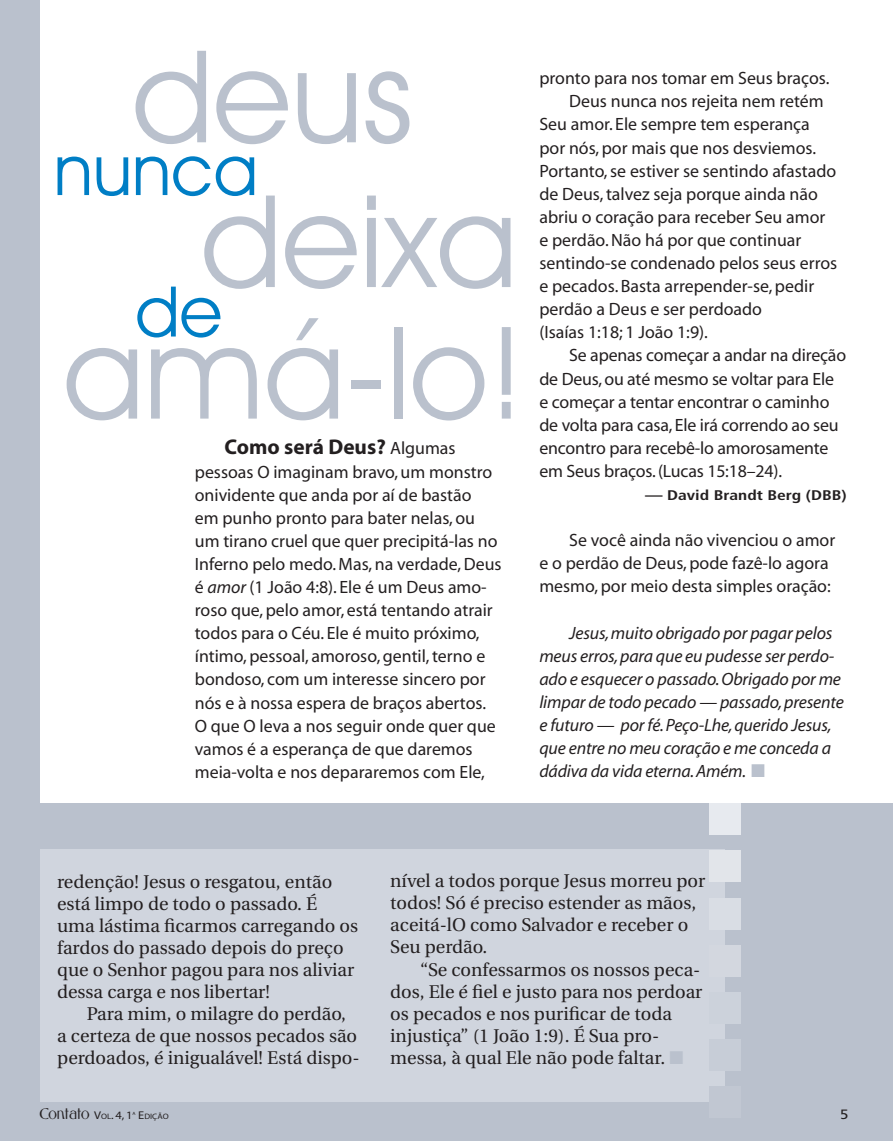
<style>
.page{position:relative;width:893px;height:1141px;background:#fff}
.page>*{position:absolute;margin:0;border:0;box-sizing:border-box;transform-origin:0 0}
.t1{font:128.62px "Avant Garde IT Cby BT";color:#bac1cd}
.t2{font:70.17px "Avant Garde IT Cby BT";color:#007ec5}
.t3{font:700 21.35px "Myriad";color:#231f20}
.t4{font:18.38px/22.1px "Utopia";color:#231f20}
.t5{font:17.85px/23.1px "Myriad";color:#231f20}
.t6{font:italic 17.85px/23.1px "Myriad";letter-spacing:-.01em;color:#231f20}
.t7{font:700 condensed 14px "Frutiger";color:#231f20;scale:1.25 1}
.t8{font:700 13.47px "Gabriel";letter-spacing:.015em;color:#231f20;scale:1.1 1}
.t9{font:13.47px "Frutiger";color:#231f20;scale:1.1 1}
.t10{font:7.88px "Myriad";color:#231f20;scale:1.1 1}
.t11{font:4.55px "Myriad";color:#231f20;scale:1.1 1}
.s1{font-weight:400;font-size:17.85px}
.s2{font-style:italic}
.s3{color:#bac1cd}
.s4{font-family:"Myriad";font-weight:400;font-size:11.2px}
.s5{font-family:"Myriad";font-weight:400;font-size:7.88px}
.s6{font-size:11.2px}
</style>
<div class="page">
<div style="left:0;top:803px;width:893px;height:338px;background:#bac1cd"></div>
<div style="left:40px;top:849px;width:685px;height:252px;background:#d0d5de"></div>
<div style="left:709px;top:1086px;width:31px;height:32px;background:#c1c7d2"></div>
<div style="left:709px;top:1040px;width:31px;height:31px;background:#c7cdd7"></div>
<div style="left:709px;top:992px;width:31px;height:32px;background:#ccd2db"></div>
<div style="left:709px;top:945px;width:31px;height:32px;background:#d3d7df"></div>
<div style="left:709px;top:898px;width:31px;height:31px;background:#d9dde4"></div>
<div style="left:709px;top:850px;width:31px;height:32px;background:#e2e5ea"></div>
<div style="left:709px;top:803px;width:31px;height:32px;background:#e7eaef"></div>
<div style="left:0;top:0;width:40px;height:1141px;background:#bac1cd"></div>
<h1 class="t1" style="left:132px;top:18px;width:282px">deus</h1>
<h2 class="t2" style="left:54px;top:127px;width:206px">nunca</h2>
<h1 class="t1" style="left:201px;top:163px;width:318px">deixa</h1>
<h2 class="t2" style="left:135px;top:269px;width:88px">de</h2>
<h1 class="t1" style="left:63px;top:295px;width:463px">amá-lo!</h1>
<p class="t3" style="left:225px;top:436px;width:232px">Como será Deus? <span class="s1">Algumas</span></p>
<p class="t5" style="left:195px;top:461px;width:308px">pessoas O imaginam bravo, um monstro onividente que anda por aí de bastão<br>em punho pronto para bater nelas, ou um tirano cruel que quer precipitá-las no Inferno pelo medo. Mas, na verdade, Deus é <span class="s2">amor</span> (1 João 4:8). Ele é um Deus amo&shy;roso que, pelo amor, está tentando atrair todos para o Céu. Ele é muito próximo, íntimo, pessoal, amoroso, gentil, terno e bondoso, com um interesse sincero por nós e à nossa espera de braços abertos.<br>O que O leva a nos seguir onde quer que vamos é a esperança de que daremos meia-volta e nos depararemos com Ele,</p>
<p class="t5" style="left:539px;top:68px;width:292px">pronto para nos tomar em Seus braços.</p>
<p class="t5" style="left:569px;top:91px;width:256px">Deus nunca nos rejeita nem retém</p>
<p class="t5" style="left:539px;top:114px;width:272px">Seu amor. Ele sempre tem esperança</p>
<p class="t5" style="left:539px;top:137px;width:278px">por nós, por mais que nos desviemos.</p>
<p class="t5" style="left:539px;top:160px;width:298px">Portanto, se estiver se sentindo afastado</p>
<p class="t5" style="left:539px;top:183px;width:280px">de Deus, talvez seja porque ainda não</p>
<p class="t5" style="left:539px;top:206px;width:287px">abriu o coração para receber Seu amor</p>
<p class="t5" style="left:539px;top:229px;width:263px">e perdão. Não há por que continuar</p>
<p class="t5" style="left:539px;top:252px;width:299px">sentindo-se condenado pelos seus erros</p>
<p class="t5" style="left:539px;top:275px;width:276px">e pecados. Basta arrepender-se, pedir</p>
<p class="t5" style="left:539px;top:299px;width:224px">perdão a Deus e ser perdoado</p>
<p class="t5" style="left:539px;top:322px;width:170px">(Isaías 1:18; 1 João 1:9).</p>
<p class="t5" style="left:569px;top:345px;width:278px">Se apenas começar a andar na direção</p>
<p class="t5" style="left:539px;top:368px;width:296px">de Deus, ou até mesmo se voltar para Ele</p>
<p class="t5" style="left:539px;top:391px;width:292px">e começar a tentar encontrar o caminho</p>
<p class="t5" style="left:539px;top:414px;width:301px">de volta para casa, Ele irá correndo ao seu</p>
<p class="t5" style="left:539px;top:437px;width:290px">encontro para recebê-lo amorosamente</p>
<p class="t5" style="left:539px;top:460px;width:244px">em Seus braços. (Lucas 15:18–24).</p>
<p class="t7" style="left:645px;top:487px;width:163px">— David Brandt Berg (DBB)</p>
<p class="t5" style="left:539px;top:530px;width:297px;text-indent:30px">Se você ainda não vivenciou o amor e o perdão de Deus, pode fazê-lo agora mesmo, por meio desta simples oração:</p>
<p class="t6" style="left:539px;top:622px;width:306px;text-indent:30px">Jesus, muito obrigado por pagar pelos meus erros, para que eu pudesse ser perdo&shy;ado e esquecer o passado. Obrigado por me limpar de todo pecado — passado, presente e futuro — por fé. Peço-Lhe, querido Jesus, que entre no meu coração e me conceda a dádiva da vida eterna. Amém. <span class="s3">■</span></p>
<p class="t4" style="left:57px;top:871px;width:302px">redenção! Jesus o resgatou, então está limpo de todo o passado. É uma lástima ficarmos carregando os fardos do passado depois do preço que o Senhor pagou para nos aliviar dessa carga e nos libertar!</p>
<p class="t4" style="left:57px;top:1003px;width:304px;text-indent:30px">Para mim, o milagre do perdão, a certeza de que nossos pecados são perdoados, é inigualável! Está dispo-</p>
<p class="t4" style="left:390px;top:870px;width:317px">nível a todos porque Jesus morreu por todos! Só é preciso estender as mãos, aceitá-lO como Salvador e receber o<br>Seu perdão.</p>
<p class="t4" style="left:390px;top:959px;width:314px;text-indent:30px">“Se confessarmos os nossos peca&shy;dos, Ele é fiel e justo para nos perdoar os pecados e nos purificar de toda injustiça” (1 João 1:9). É Sua pro&shy;messa, à qual Ele não pode faltar. <span class="s3">■</span></p>
<p class="t8" style="left:40px;top:1105px;width:86px">CONTATO <span class="s4">V</span><span class="s5">OL</span><span class="s4">. 4, 1</span></p>
<p class="t11" style="left:133px;top:1112px;width:4px">A</p>
<p class="t10" style="left:138px;top:1113px;width:29px"><span class="s6">E</span>DIÇÃO</p>
<p class="t9" style="left:840px;top:1107px;width:9px">5</p>
</div>
